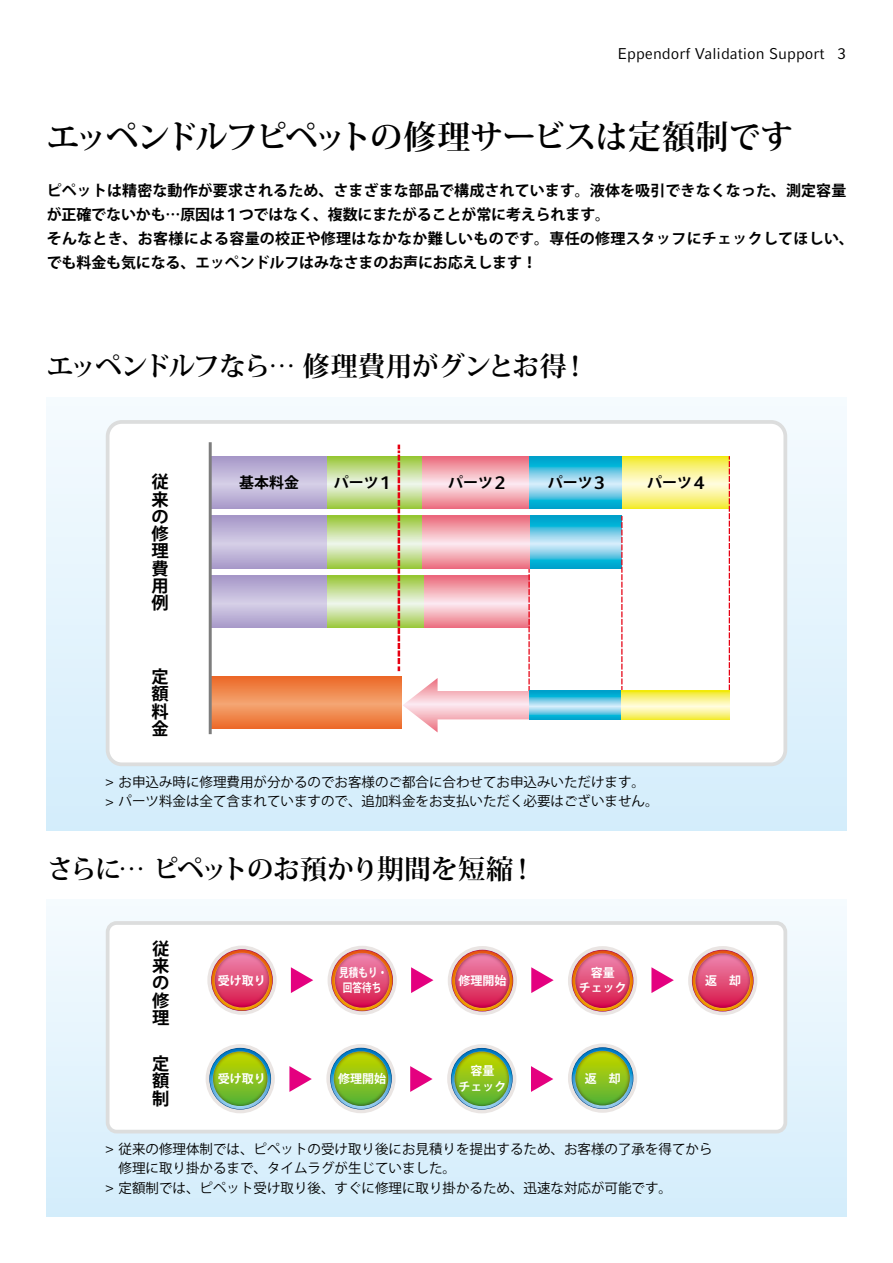
<style>
.page{position:relative;width:893px;height:1263px;background:#fff}
.page>*{position:absolute;margin:0;border:0;box-sizing:border-box;transform-origin:0 0}
.t1{font:700 33px "Koz Min Pr 6 N";letter-spacing:-.055em;color:#000}
.t2{font:700 27px "Koz Min Pr 6 N";letter-spacing:-.045em;color:#000}
.t3{font:700 27px "Koz Min Pr 6 N";letter-spacing:-.065em;color:#000}
.t4{font:700 17.25px/17.2px "Koz Go Pr 6 N";color:#000;text-align:justify}
.t5{font:15.6px "Compatil Factfor Eppendorf";color:#000}
.t6{font:700 15px/24px "Koz Go Pr 6 N";letter-spacing:.005em;color:#000}
.t7{font:13.5px/19.5px "Koz Go Pr 6 N";color:#000}
.t8{font:700 12px/15.5px "Koz Go Pr 6 N";color:#fff;text-align:center}
.t9{font:700 12px/15.5px "Koz Go Pr 6 N";color:#fff;scale:.8 1}
.s1{font-family:"Compatil Factfor Eppendorf";font-size:18.3px}
.s2{font-family:"Compatil Factfor Eppendorf"}
</style>
<div class="page">
<div style="left:47px;top:397px;width:799px;height:434px;background:linear-gradient(to bottom,#f5fbfe,#d4edfb)"></div>
<div style="left:47px;top:899px;width:799px;height:317px;background:linear-gradient(to bottom,#f5fbfe,#d4edfb)"></div>
<div style="left:108px;top:923px;width:677px;height:208px;background:#fff;border-radius:9px"></div>
<div style="left:106px;top:921px;width:681px;height:212px;border:4px solid #dcdddd;border-radius:9px"></div>
<svg style="left:291px;top:967px;width:22px;height:26px"></svg>
<svg style="left:411px;top:967px;width:22px;height:26px"></svg>
<svg style="left:531px;top:967px;width:23px;height:26px"></svg>
<svg style="left:651px;top:967px;width:23px;height:26px"></svg>
<svg style="left:289px;top:1066px;width:23px;height:26px"></svg>
<svg style="left:410px;top:1066px;width:23px;height:26px"></svg>
<svg style="left:531px;top:1066px;width:22px;height:26px"></svg>
<svg style="left:207px;top:945px;width:70px;height:70px"></svg>
<svg style="left:211px;top:949px;width:62px;height:62px"></svg>
<svg style="left:212px;top:950px;width:60px;height:60px"></svg>
<svg style="left:214px;top:953px;width:55px;height:55px"></svg>
<svg style="left:215px;top:953px;width:54px;height:54px;background:#df4d79"></svg>
<div style="left:327px;top:945px;width:70px;height:70px;background:#f8f7f6;border-radius:50%"></div>
<div style="left:328px;top:946px;width:69px;height:69px;background:#eae5e3;border-radius:50%"></div>
<svg style="left:331px;top:949px;width:62px;height:62px"></svg>
<svg style="left:332px;top:950px;width:61px;height:61px"></svg>
<svg style="left:335px;top:953px;width:54px;height:55px;background:#df4e78"></svg>
<svg style="left:448px;top:946px;width:69px;height:69px"></svg>
<svg style="left:452px;top:950px;width:61px;height:61px"></svg>
<svg style="left:455px;top:953px;width:55px;height:55px;background:#dd4d76"></svg>
<svg style="left:568px;top:946px;width:69px;height:69px"></svg>
<svg style="left:572px;top:950px;width:61px;height:61px"></svg>
<svg style="left:575px;top:953px;width:55px;height:55px;background:#de4e77"></svg>
<div style="left:447px;top:1044px;width:69px;height:69px;background:#eae5e3;border-radius:50%"></div>
<svg style="left:451px;top:1048px;width:62px;height:62px"></svg>
<svg style="left:451px;top:1048px;width:61px;height:61px"></svg>
<svg style="left:454px;top:1051px;width:55px;height:55px"></svg>
<svg style="left:455px;top:1052px;width:54px;height:54px;background:#8bbe1a"></svg>
<svg style="left:688px;top:946px;width:69px;height:69px"></svg>
<svg style="left:692px;top:950px;width:61px;height:61px"></svg>
<svg style="left:695px;top:953px;width:55px;height:55px;background:#de4e77"></svg>
<svg style="left:568px;top:1043px;width:69px;height:70px"></svg>
<svg style="left:572px;top:1047px;width:61px;height:62px"></svg>
<svg style="left:572px;top:1048px;width:61px;height:60px"></svg>
<svg style="left:575px;top:1051px;width:55px;height:54px;background:#8abd1b"></svg>
<svg style="left:206px;top:1044px;width:69px;height:69px"></svg>
<svg style="left:210px;top:1048px;width:61px;height:61px"></svg>
<svg style="left:213px;top:1051px;width:54px;height:55px;background:#8abd1b"></svg>
<svg style="left:326px;top:1044px;width:70px;height:69px"></svg>
<svg style="left:330px;top:1048px;width:62px;height:61px"></svg>
<svg style="left:331px;top:1048px;width:60px;height:61px"></svg>
<svg style="left:333px;top:1051px;width:56px;height:55px"></svg>
<svg style="left:334px;top:1051px;width:54px;height:55px;background:#8abc1b"></svg>
<div style="left:108px;top:422px;width:677px;height:342px;background:#fff;border-radius:14px"></div>
<div style="left:106px;top:420px;width:681px;height:346px;border:4px solid #dcdddd;border-radius:14px"></div>
<svg style="left:622px;top:456px;width:107px;height:52px;background:#f9f289"></svg>
<svg style="left:212px;top:456px;width:115px;height:52px;background:#bdb3d7"></svg>
<svg style="left:327px;top:456px;width:71px;height:52px;background:#c4dd92"></svg>
<svg style="left:531px;top:516px;width:90px;height:52px;background:#59c4e2"></svg>
<svg style="left:212px;top:516px;width:115px;height:52px;background:#bdb3d7"></svg>
<svg style="left:327px;top:516px;width:71px;height:52px;background:#c3dd92"></svg>
<svg style="left:212px;top:576px;width:115px;height:52px;background:#bdb3d7"></svg>
<svg style="left:212px;top:676px;width:186px;height:52px;background:#ef864c"></svg>
<svg style="left:327px;top:576px;width:71px;height:52px;background:#c4dd92"></svg>
<svg style="left:621px;top:516px;width:1px;height:175px"></svg>
<svg style="left:729px;top:456px;width:1px;height:234px"></svg>
<svg style="left:531px;top:456px;width:91px;height:52px;background:#59c5e2"></svg>
<svg style="left:398px;top:445px;width:133px;height:287px"></svg>
<svg style="left:530px;top:691px;width:92px;height:28px;background:#5cc6e1"></svg>
<svg style="left:622px;top:691px;width:107px;height:28px;background:#f9f38b"></svg>
<hr style="left:209px;top:442px;width:3px;height:292px;background:#7d7d7d">
<p class="t5" style="left:617px;top:44px;width:230px">Eppendorf Validation Support 3</p>
<h1 class="t1" style="left:47px;top:119px;width:748px">エッペンドルフピペットの修理サービスは定額制です</h1>
<p class="t6" style="left:47px;top:179px;width:809px">ピペットは精密な動作が要求されるため、さまざまな部品で構成されています。液体を吸引できなくなった、測定容量が正確でないかも…原因は<span class="s1">1</span>つではなく、複数にまたがることが常に考えられます。<br>そんなとき、お客様による容量の校正や修理はなかなか難しいものです。専任の修理スタッフにチェックしてほしい、でも料金も気になる、エッペンドルフはみなさまのお声にお応えします！</p>
<h2 class="t2" style="left:47px;top:351px;width:544px">エッペンドルフなら… 修理費用がグンとお得！</h2>
<p class="t4" style="left:151px;top:474px;width:19px">従来の修理費用例</p>
<p class="t4" style="left:151px;top:668px;width:19px">定額料金</p>
<p class="t6" style="left:239px;top:471px;width:61px">基本料金</p>
<p class="t6" style="left:334px;top:471px;width:59px">パーツ<span class="s1">1</span></p>
<p class="t6" style="left:448px;top:471px;width:59px">パーツ<span class="s1">2</span></p>
<p class="t6" style="left:548px;top:471px;width:59px">パーツ<span class="s1">3</span></p>
<p class="t6" style="left:647px;top:471px;width:59px">パーツ<span class="s1">4</span></p>
<p class="t7" style="left:106px;top:772px;width:554px"><span class="s2">&gt;</span> お申込み時に修理費用が分かるのでお客様のご都合に合わせてお申込みいただけます。<br><span class="s2">&gt;</span> パーツ料金は全て含まれていますので、追加料金をお支払いただく必要はございません。</p>
<h2 class="t3" style="left:47px;top:853px;width:491px">さらに… ピペットのお預かり期間を短縮！</h2>
<p class="t4" style="left:152px;top:940px;width:19px">従来の修理</p>
<p class="t4" style="left:152px;top:1055px;width:19px">定額制</p>
<p class="t8" style="left:218px;top:973px;width:49px">受け取り</p>
<p class="t8" style="left:218px;top:1071px;width:49px">受け取り</p>
<p class="t9" style="left:339px;top:965px;width:62px">見積もり・回答待ち</p>
<p class="t8" style="left:338px;top:1071px;width:50px">修理開始</p>
<p class="t8" style="left:458px;top:973px;width:49px">修理開始</p>
<p class="t8" style="left:458px;top:1063px;width:49px">容量<br>チェック</p>
<p class="t8" style="left:579px;top:965px;width:49px">容量<br>チェック</p>
<p class="t8" style="left:585px;top:1071px;width:37px">返　却</p>
<p class="t8" style="left:705px;top:973px;width:37px">返　却</p>
<p class="t7" style="left:106px;top:1139px;width:608px"><span class="s2">&gt;</span> 従来の修理体制では、ピペットの受け取り後にお見積りを提出するため、お客様の了承を得てから</p>
<p class="t7" style="left:119px;top:1159px;width:339px">修理に取り掛かるまで、タイムラグが生じていました。</p>
<p class="t7" style="left:106px;top:1178px;width:568px"><span class="s2">&gt;</span> 定額制では、ピペット受け取り後、すぐに修理に取り掛かるため、迅速な対応が可能です。</p>
</div>
